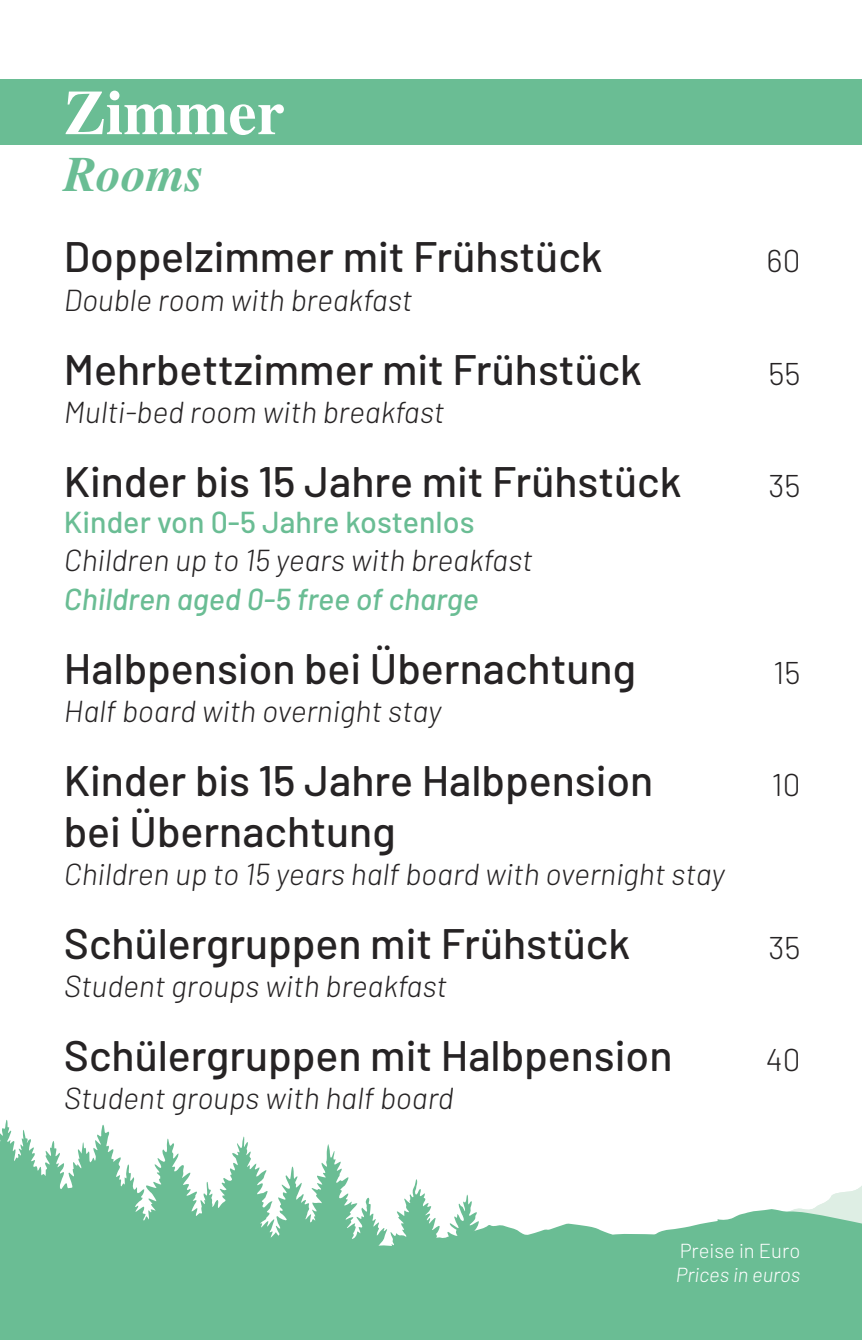
<style>
.page{position:relative;width:862px;height:1340px;background:#fff}
.page>*{position:absolute;margin:0;border:0;box-sizing:border-box;transform-origin:0 0}
.t1{font:700 63px "Times CE";color:#fff}
.t2{font:italic 700 49.5px "Times CE";color:#6abd94}
.t3{font:500 42.75px "Barlow";color:#262324}
.t4{font:300 31.5px "Barlow";color:#262324}
.t5{font:italic 300 30.38px "Barlow";color:#262324}
.t6{font:italic 500 30.38px "Barlow";color:#6abd94}
.t7{font:500 30.38px "Barlow";color:#6abd94}
.t8{font:italic 300 22.5px "Barlow";color:#fff}
.t9{font:300 22.5px "Barlow";color:#fff}
.t10{font:italic 300 20.25px "Barlow";color:#fff}
.t11{font:300 20.25px "Barlow";color:#fff}
</style>
<div class="page">
<div style="left:0;top:80px;width:861px;height:65px;background:#6abd94"></div>
<svg style="left:0;top:1120px;width:469px;height:219px;fill:#6abd94"></svg>
<svg style="left:469px;top:1187px;width:392px;height:152px;fill:#6abd94"></svg>
<h1 class="t1" style="left:64px;top:75px;width:222px">Zimmer</h1>
<h2 class="t2" style="left:64px;top:145px;width:142px">Rooms</h2>
<h3 class="t3" style="left:64px;top:230px;width:540px">Doppelzimmer mit Frühstück</h3>
<p class="t4" style="left:766px;top:241px;width:35px">60</p>
<p class="t5" style="left:64px;top:281px;width:350px">Double room with breakfast</p>
<h3 class="t3" style="left:64px;top:343px;width:579px">Mehrbettzimmer mit Frühstück</h3>
<p class="t4" style="left:768px;top:354px;width:34px">55</p>
<p class="t5" style="left:64px;top:393px;width:382px">Multi-bed room with breakfast</p>
<h3 class="t3" style="left:64px;top:455px;width:619px">Kinder bis 15 Jahre mit Frühstück</h3>
<p class="t4" style="left:767px;top:466px;width:34px">35</p>
<p class="t7" style="left:64px;top:503px;width:412px">Kinder von 0-5 Jahre kostenlos</p>
<p class="t5" style="left:64px;top:541px;width:470px">Children up to 15 years with breakfast</p>
<p class="t6" style="left:64px;top:580px;width:416px">Children aged 0-5 free of charge</p>
<h3 class="t3" style="left:64px;top:641px;width:573px">Halbpension bei Übernachtung</h3>
<p class="t4" style="left:773px;top:652px;width:28px">15</p>
<p class="t5" style="left:64px;top:692px;width:379px">Half board with overnight stay</p>
<h3 class="t3" style="left:64px;top:753px;width:590px">Kinder bis 15 Jahre Halbpension</h3>
<p class="t4" style="left:771px;top:764px;width:30px">10</p>
<h3 class="t3" style="left:64px;top:805px;width:333px">bei Übernachtung</h3>
<p class="t5" style="left:64px;top:855px;width:662px">Children up to 15 years half board with overnight stay</p>
<h3 class="t3" style="left:64px;top:917px;width:567px">Schülergruppen mit Frühstück</h3>
<p class="t4" style="left:767px;top:928px;width:34px">35</p>
<p class="t5" style="left:64px;top:967px;width:384px">Student groups with breakfast</p>
<h3 class="t3" style="left:64px;top:1029px;width:610px">Schülergruppen mit Halbpension</h3>
<p class="t4" style="left:765px;top:1040px;width:36px">40</p>
<p class="t5" style="left:64px;top:1079px;width:391px">Student groups with half board</p>
<p class="t11" style="left:679px;top:1238px;width:122px">Preise in Euro</p>
<p class="t10" style="left:675px;top:1262px;width:126px">Prices in euros</p>
<p class="t9" style="left:657px;top:1238px;width:135px">Preise in Euro</p>
<p class="t8" style="left:653px;top:1265px;width:140px">Prices in euros</p>
</div>
